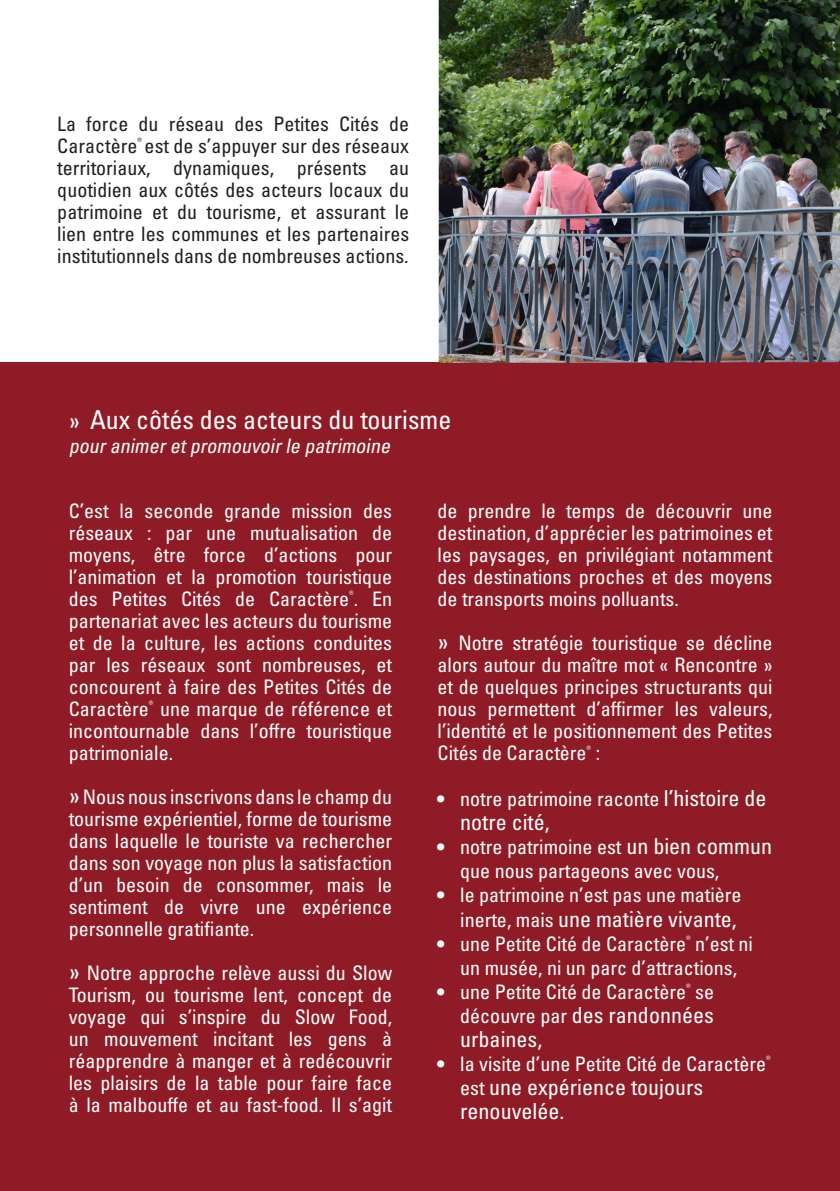
<style>
.page{position:relative;width:840px;height:1191px;background:#fff}
.page>*{position:absolute;margin:0;border:0;box-sizing:border-box;transform-origin:0 0}
.t1{font:condensed 26px "Univers LTCYR 57";color:#fff}
.t2{font:condensed 22px/24px "Univers LTCYR 57";color:#fff}
.t3{font:condensed 20px/22px "Univers LTCYR 57";color:#fff;text-align:justify}
.t4{font:condensed 20px/22px "Univers LTCYR 57";color:#231f20;text-align:justify}
.t5{font:italic condensed 20px "Univers LTCYR 57";color:#fff}
.s1{font-size:24px}
.s2{font-size:22px}
.s3{font-size:20px}
</style>
<div class="page">
<div style="left:0;top:363px;width:839px;height:828px;background:#8f1b27"></div>
<img style="left:438px;top:0;width:401px;height:363px">
<p class="t4" style="left:57px;top:112px;width:353px">La force du réseau des Petites Cités de Caractère<sup>®</sup> est de s’appuyer sur des réseaux territoriaux, dynamiques, présents au quotidien aux côtés des acteurs locaux du patrimoine et du tourisme, et assurant le lien entre les communes et les partenaires institutionnels dans de nombreuses actions.</p>
<p class="t1" style="left:69px;top:404px;width:384px"><span class="s1">»</span> Aux côtés des acteurs du tourisme</p>
<p class="t5" style="left:69px;top:433px;width:327px">pouranimeretpromouvoirle patrimoine</p>
<p class="t3" style="left:69px;top:499px;width:325px">C’est la seconde grande mission des réseaux : par une mutualisation de moyens, être force d’actions pour l’animation et la promotion touristique des Petites Cités de Caractère<sup>®</sup>. En partenariat avec les acteurs du tourisme et de la culture, les actions conduites par les réseaux sont nombreuses, et concourent à faire des Petites Cités de Caractère<sup>®</sup> une marque de référence et incontournable dans l’offre touristique patrimoniale.</p>
<p class="t3" style="left:69px;top:785px;width:325px"><span class="s1">»</span> Nous nous inscrivons dans le champ du tourisme expérientiel, forme de tourisme dans laquelle le touriste va rechercher dans son voyage non plus la satisfaction d’un besoin de consommer, mais le sentiment de vivre une expérience personnelle gratifiante.</p>
<p class="t3" style="left:69px;top:961px;width:325px"><span class="s1">»</span> Notre approche relève aussi du Slow Tourism, ou tourisme lent, concept de voyage qui s’inspire du Slow Food, un mouvement incitant les gens à réapprendre à manger et à redécouvrir les plaisirs de la table pour faire face à la malbouffe et au fast-food. Il s’agit</p>
<p class="t3" style="left:437px;top:500px;width:336px">de prendre le temps de découvrir une destination, d’apprécier les patrimoines et les paysages, en privilégiant notamment des destinations proches et des moyens de transports moins polluants.</p>
<p class="t3" style="left:437px;top:632px;width:336px"><span class="s1">»</span> Notre stratégie touristique se décline alors autour du maître mot « Rencontre » et de quelques principes structurants qui nous permettent d’affirmer les valeurs, l’identité et le positionnement des Petites Cités de Caractère<sup>®</sup> :</p>
<p class="t3" style="left:437px;top:788px;width:330px">• notre patrimoine raconte <span class="s2">l’histoire de</span></p>
<p class="t2" style="left:460px;top:810px;width:91px">notre cité,</p>
<p class="t3" style="left:460px;top:835px;width:313px;line-height:24px;text-indent:-23px">• notre patrimoine est <span class="s2">un bien commun </span>que nous partageons avec vous,</p>
<p class="t3" style="left:437px;top:884px;width:305px">• le patrimoine n’est pas une matière</p>
<p class="t2" style="left:460px;top:906px;width:278px"><span class="s3">inerte, mais</span> une matière vivante,</p>
<p class="t3" style="left:437px;top:931px;width:317px;line-height:24px;text-align:center">• une Petite Cité de Caractère<sup>®</sup> n’est ni un musée, ni un parc d’attractions,</p>
<p class="t3" style="left:437px;top:980px;width:278px">• une Petite Cité de Caractère<sup>®</sup> se</p>
<p class="t2" style="left:460px;top:1002px;width:255px"><span class="s3">découvre par</span> des randonnées urbaines,</p>
<p class="t3" style="left:437px;top:1052px;width:334px">• la visite d’une Petite Cité de Caractère<sup>®</sup></p>
<p class="t2" style="left:460px;top:1074px;width:244px"><span class="s3">est</span> une expérience toujours renouvelée.</p>
</div>
